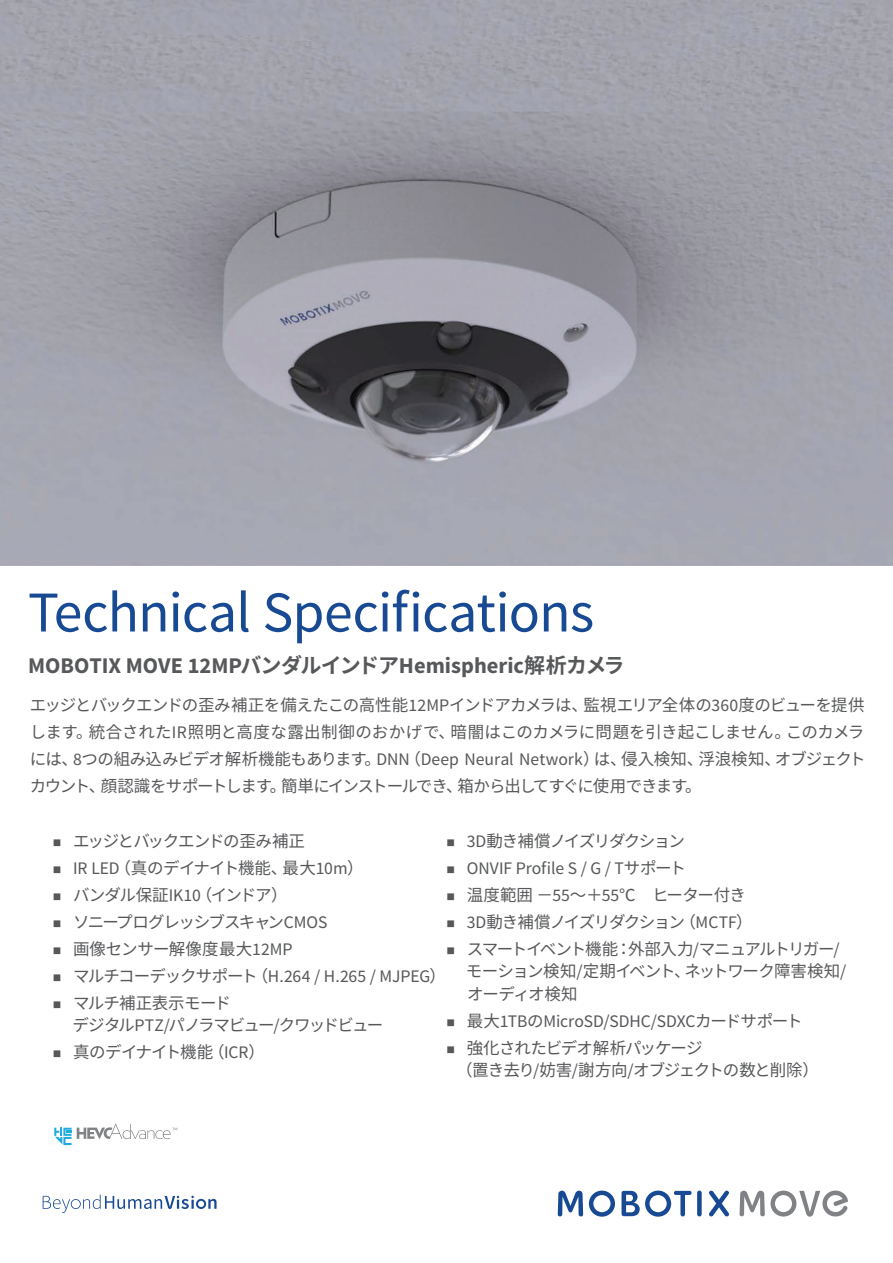
<style>
.page{position:relative;width:893px;height:1263px;background:#fff}
.page>*{position:absolute;margin:0;border:0;box-sizing:border-box;transform-origin:0 0}
.t1{font:57.75px "Source Sans Pro";letter-spacing:-.015em;color:#184a93}
.t2{font:700 22.5px "Source Sans Pro";color:#57585a}
.t3{font:17.7px "Source Sans Pro";color:#57585a}
.t4{font:16.5px/22.5px "Noto Sans CJ Kjp";letter-spacing:-.07em;color:#57585a}
.t5{font:16.5px "Noto Sans CJ Kjp";letter-spacing:-.03em;color:#57585a}
.t6{font:16.5px "Noto Sans CJ Kjp";letter-spacing:-.025em;color:#57585a}
.t7{font:16.5px "Noto Sans CJ Kjp";letter-spacing:-.095em;color:#57585a}
.t8{font:16.5px "Noto Sans CJ Kjp";letter-spacing:-.005em;color:#57585a}
.t9{font:16.5px "Noto Sans CJ Kjp";letter-spacing:-.045em;color:#57585a}
.s1{font-family:"Noto Sans CJ Kjp";font-size:21px}
.s2{font-family:"Source Sans Pro";font-size:17.7px}
.s3{font-family:"Noto Sans CJ Kjp";font-size:16.5px}
</style>
<div class="page">
<img style="left:0;top:0;width:893px;height:566px">
<svg style="left:558px;top:1190px;width:25px;height:26px"></svg>
<div style="left:697px;top:1190px;width:5px;height:26px;background:#184a93;border-radius:2px"></div>
<svg style="left:709px;top:1190px;width:20px;height:26px"></svg>
<svg style="left:589px;top:1190px;width:26px;height:27px"></svg>
<svg style="left:621px;top:1190px;width:71px;height:27px"></svg>
<svg style="left:739px;top:1190px;width:109px;height:27px"></svg>
<svg style="left:54px;top:1123px;width:123px;height:22px"></svg>
<svg style="left:43px;top:1195px;width:174px;height:18px"></svg>
<h1 class="t1" style="left:28px;top:576px;width:568px">Technical Specifications</h1>
<h2 class="t2" style="left:28px;top:651px;width:598px">MOBOTIX MOVE 12MP<span class="s1">バンダルインドア</span>Hemispheric<span class="s1">解析カメラ</span></h2>
<p class="t4" style="left:30px;top:692px;width:837px;line-height:27px;text-align:justify">エッジとバックエンドの歪み補正を備えたこの高性能<span class="s2">12MP</span>インドアカメラは、監視エリア全体の<span class="s2">360</span>度のビューを提供します。統合された<span class="s2">IR</span>照明と高度な露出制御のおかげで、暗闇はこのカメラに問題を引き起こしません。このカメラには、<span class="s2">8</span>つの組み込みビデオ解析機能もあります。<span class="s2">DNN</span>（<span class="s2">Deep Neural Network</span>）は、侵入検知、浮浪検知、オブジェクトカウント、顔認識をサポートします。簡単にインストールでき、箱から出してすぐに使用できます。</p>
<p class="t4" style="left:53px;top:830px;width:254px">■ エッジとバックエンドの歪み補正</p>
<p class="t5" style="left:53px;top:858px;width:312px">■ <span class="s2">IR LED</span>（真のデイナイト機能、最大<span class="s2">10m</span>）</p>
<p class="t4" style="left:53px;top:884px;width:236px">■ バンダル保証<span class="s2">IK10</span>（インドア）</p>
<p class="t7" style="left:53px;top:912px;width:276px">■ ソニープログレッシブスキャン<span class="s2">CMOS</span></p>
<p class="t8" style="left:53px;top:939px;width:241px">■ 画像センサー解像度最大<span class="s2">12MP</span></p>
<p class="t3" style="left:53px;top:965px;width:395px">■ <span class="s3">マルチコーデックサポート（</span>H.264 / H.265 / MJPEG<span class="s3">）</span></p>
<p class="t4" style="left:72px;top:992px;width:312px;text-indent:-19px">■ マルチ補正表示モード<br>デジタル<span class="s2">PTZ/</span>パノラマビュー<span class="s2">/</span>クワッドビュー</p>
<p class="t9" style="left:53px;top:1043px;width:214px">■ 真のデイナイト機能（<span class="s2">ICR</span>）</p>
<p class="t4" style="left:446px;top:830px;width:240px">■ <span class="s2">3D</span>動き補償ノイズリダクション</p>
<p class="t3" style="left:446px;top:857px;width:241px">■ ONVIF Profile S / G / T<span class="s3">サポート</span></p>
<p class="t6" style="left:446px;top:885px;width:301px">■ 温度範囲－<span class="s2">55</span>～＋<span class="s2">55</span>℃　ヒーター付き</p>
<p class="t4" style="left:446px;top:911px;width:308px">■ <span class="s2">3D</span>動き補償ノイズリダクション（<span class="s2">MCTF</span>）</p>
<p class="t4" style="left:466px;top:938px;width:382px;text-indent:-19px">■ スマートイベント機能：外部入力<span class="s2">/</span>マニュアルトリガー<span class="s2">/</span>モーション検知<span class="s2">/</span>定期イベント、ネットワーク障害検知<span class="s2">/</span>オーディオ検知</p>
<p class="t3" style="left:446px;top:1010px;width:358px">■ <span class="s3">最大</span>1TB<span class="s3">の</span>MicroSD/SDHC/SDXC<span class="s3">カードサポート</span></p>
<p class="t4" style="left:456px;top:1037px;width:364px;text-indent:-10px">■ 強化されたビデオ解析パッケージ<br>（置き去り<span class="s2">/</span>妨害<span class="s2">/</span>謝方向<span class="s2">/</span>オブジェクトの数と削除）</p>
</div>
